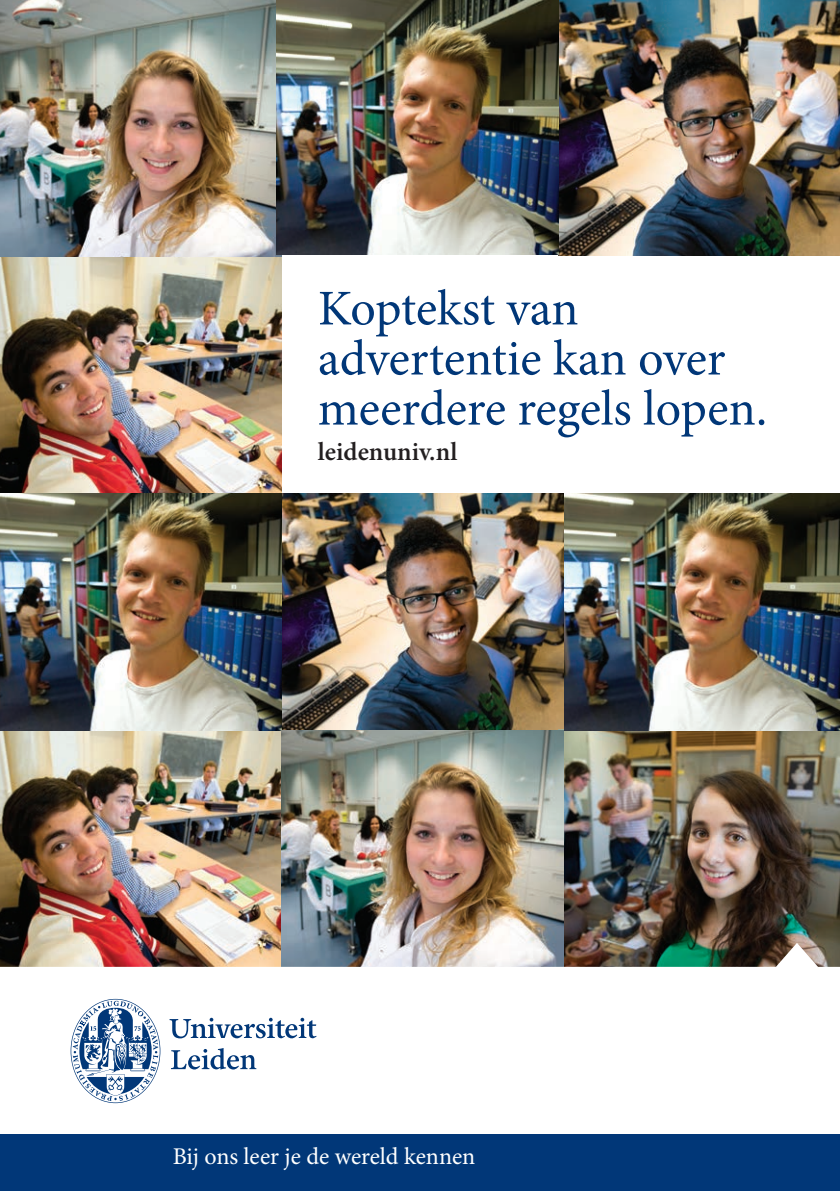
<style>
.page{position:relative;width:840px;height:1191px;background:#fff}
.page>*{position:absolute;margin:0;border:0;box-sizing:border-box;transform-origin:0 0}
.t1{font:50px/50px "Minion Pro";letter-spacing:-.005em;color:#013778}
.t2{font:600 26px "Minion Pro";color:#231f20}
.t3{font:24px "Minion Pro";color:#fff}
</style>
<div class="page">
<img style="left:0;top:256px;width:282px;height:237px">
<img style="left:0;top:0;width:282px;height:256px">
<img style="left:0;top:730px;width:557px;height:213px">
<img style="left:557px;top:0;width:282px;height:256px">
<img style="left:282px;top:493px;width:281px;height:239px">
<img style="left:557px;top:730px;width:282px;height:213px">
<img style="left:276px;top:0;width:281px;height:254px">
<img style="left:0;top:493px;width:282px;height:237px">
<img style="left:564px;top:493px;width:275px;height:237px">
<div style="left:0;top:1134px;width:839px;height:57px;background:#013778"></div>
<img style="left:0;top:943px;width:839px;height:56px">
<svg style="left:169px;top:1017px;width:147px;height:52px"></svg>
<svg style="left:71px;top:999px;width:89px;height:104px"></svg>
<p class="t1" style="left:317px;top:285px;width:450px">Koptekst van advertentie kan over meerdere regels lopen.</p>
<p class="t2" style="left:317px;top:436px;width:141px">leidenuniv.nl</p>
<p class="t3" style="left:173px;top:1142px;width:304px">Bij ons leer je de wereld kennen</p>
</div>
